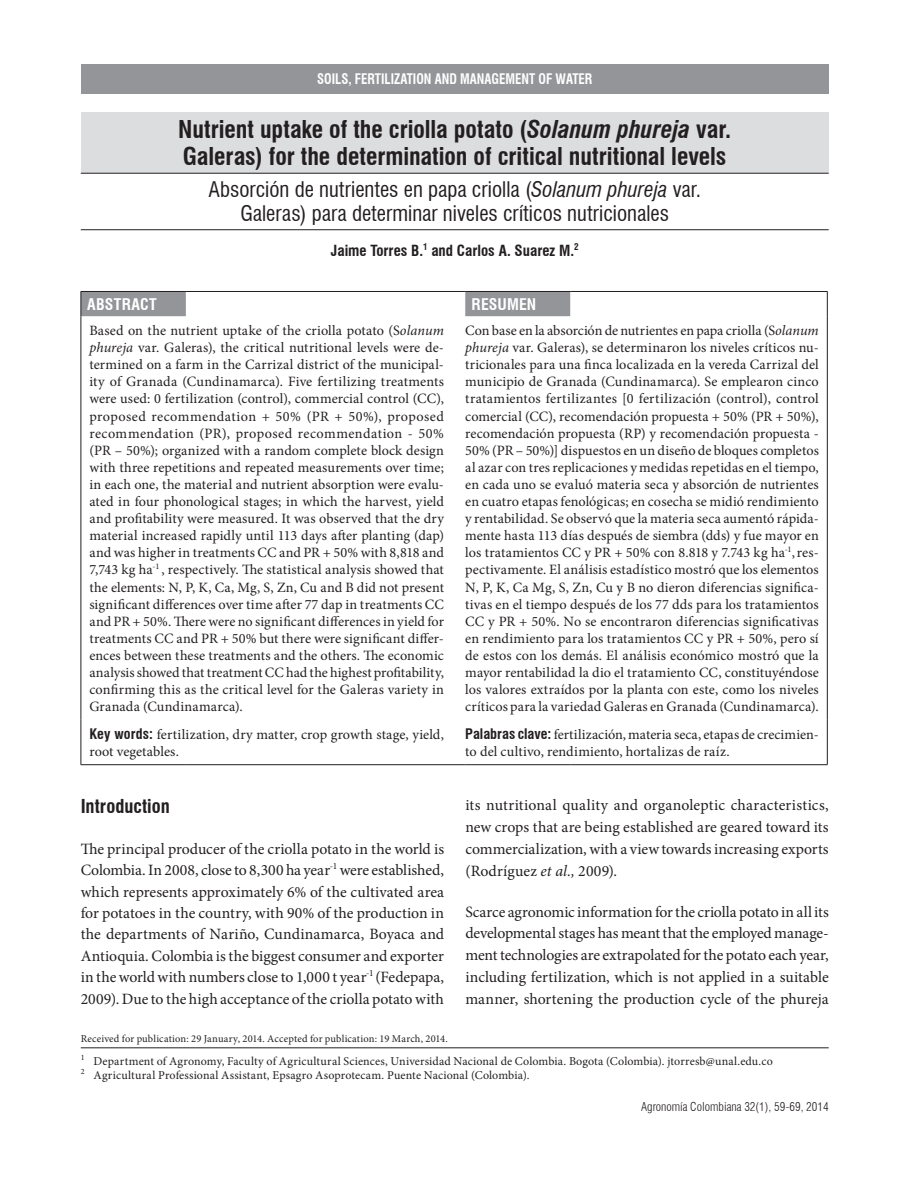
<style>
.page{position:relative;width:918px;height:1188px;background:#fff}
.page>*{position:absolute;margin:0;border:0;box-sizing:border-box;transform-origin:0 0}
.t1{font:700 condensed 24px/27px "Swiss 721 BT";color:#231f20}
.t2{font:condensed 21px/24px "Swiss 721 BT";color:#231f20;text-align:center}
.t3{font:700 condensed 18.75px "Swiss 721 BT";color:#231f20}
.t4{font:15.75px/21.3px "Minion Pro";color:#231f20;text-align:justify}
.t5{font:700 condensed 15.75px "Swiss 721 BT";letter-spacing:.01em;color:#fff}
.t6{font:700 condensed 15px "Swiss 721 BT";color:#231f20}
.t7{font:14.25px/17.1px "Minion Pro";letter-spacing:.005em;color:#231f20;text-align:justify}
.t8{font:700 condensed 14.25px "Swiss 721 BT";color:#fff;scale:.9 1}
.t9{font:12px/14.4px "Minion Pro";letter-spacing:.01em;color:#231f20}
.t10{font:300 condensed 12px "Swiss 721 BT";color:#231f20}
.t11{font:10.5px "Minion Pro";letter-spacing:.01em;color:#231f20}
.t12{font:8.1px "Minion Pro";color:#231f20}
.s1{font-style:italic}
.s2{font-family:"Swiss 721 BT";font-weight:700;font-stretch:condensed}
</style>
<div class="page">
<div style="left:81px;top:112px;width:748px;height:61px;background:#dcdddf"></div>
<hr style="left:81px;top:1048px;width:748px;height:1px;background:#231f20">
<hr style="left:81px;top:173px;width:748px;height:1px;background:#231f20">
<hr style="left:81px;top:229px;width:748px;height:1px;background:#231f20">
<hr style="left:827px;top:316px;width:1px;height:404px;background:#231f20">
<hr style="left:827px;top:720px;width:1px;height:44px;background:#231f20">
<svg style="left:81px;top:291px;width:489px;height:25px"></svg>
<hr style="left:186px;top:291px;width:279px;height:1px;background:#231f20">
<hr style="left:465px;top:291px;width:105px;height:1px;background:#231f20">
<hr style="left:570px;top:291px;width:258px;height:1px;background:#231f20">
<svg style="left:827px;top:292px;width:1px;height:24px"></svg>
<hr style="left:81px;top:316px;width:1px;height:404px;background:#231f20">
<hr style="left:81px;top:720px;width:1px;height:44px;background:#231f20">
<hr style="left:81px;top:764px;width:105px;height:1px;background:#231f20">
<hr style="left:186px;top:764px;width:279px;height:1px;background:#231f20">
<hr style="left:465px;top:764px;width:105px;height:1px;background:#231f20">
<hr style="left:570px;top:764px;width:258px;height:1px;background:#231f20">
<div style="left:81px;top:64px;width:748px;height:30px;background:#939598"></div>
<p class="t8" style="left:317px;top:70px;width:307px">SOILS, FERTILIZATION AND MANAGEMENT OF WATER</p>
<h1 class="t1" style="left:178px;top:115px;width:555px">Nutrient uptake of the criolla potato (<span class="s1">Solanum phureja</span> var.<br>Galeras) for the determination of critical nutritional levels</h1>
<h2 class="t2" style="left:208px;top:177px;width:494px">Absorción de nutrientes en papa criolla (<span class="s1">Solanum phureja</span> var.<br>Galeras) para determinar niveles críticos nutricionales</h2>
<p class="t6" style="left:331px;top:242px;width:249px">Jaime Torres B.<sup>1</sup> and Carlos A. Suarez M.<sup>2</sup></p>
<p class="t5" style="left:87px;top:295px;width:71px">ABSTRACT</p>
<p class="t5" style="left:472px;top:295px;width:66px">RESUMEN</p>
<p class="t7" style="left:89px;top:322px;width:356px">Based on the nutrient uptake of the criolla potato (S<span class="s1">olanum phureja</span> var. Galeras), the critical nutritional levels were de&shy;termined on a farm in the Carrizal district of the municipal&shy;ity of Granada (Cundinamarca). Five fertilizing treatments were used: 0 fertilization (control), commercial control (CC), proposed recommendation + 50% (PR + 50%), proposed recommendation (PR), proposed recommendation - 50% (PR – 50%); organized with a random complete block design with three repetitions and repeated measurements over time; in each one, the material and nutrient absorption were evalu&shy;ated in four phonological stages; in which the harvest, yield and profitability were measured. It was observed that the dry material increased rapidly until 113 days after planting (dap) and was higher in treatments CC and PR + 50% with 8,818 and 7,743 kg ha<sup>-1</sup> , respectively. The statistical analysis showed that the elements: N, P, K, Ca, Mg, S, Zn, Cu and B did not present significant differences over time after 77 dap in treatments CC and PR + 50%. There were no significant differences in yield for treatments CC and PR + 50% but there were significant differ&shy;ences between these treatments and the others. The economic analysis showed that treatment CC had the highest profitability, confirming this as the critical level for the Galeras variety in Granada (Cundinamarca).</p>
<p class="t7" style="left:465px;top:322px;width:355px">Con base en la absorción de nutrientes en papa criolla (S<span class="s1">olanum phureja</span> var. Galeras), se determinaron los niveles críticos nu&shy;tricionales para una finca localizada en la vereda Carrizal del municipio de Granada (Cundinamarca). Se emplearon cinco tratamientos fertilizantes [0 fertilización (control), control comercial (CC), recomendación propuesta + 50% (PR + 50%), recomendación propuesta (RP) y recomendación propuesta - 50% (PR – 50%)] dispuestos en un diseño de bloques completos al azar con tres replicaciones y medidas repetidas en el tiempo, en cada uno se evaluó materia seca y absorción de nutrientes en cuatro etapas fenológicas; en cosecha se midió rendimiento y rentabilidad. Se observó que la materia seca aumentó rápida&shy;mente hasta 113 días después de siembra (dds) y fue mayor en los tratamientos CC y PR + 50% con 8.818 y 7.743 kg ha<sup>-1</sup>,res&shy;pectivamente. El análisis estadístico mostró que los elementos N, P, K, Ca Mg, S, Zn, Cu y B no dieron diferencias significa&shy;tivas en el tiempo después de los 77 dds para los tratamientos CC y PR + 50%. No se encontraron diferencias significativas en rendimiento para los tratamientos CC y PR + 50%, pero sí de estos con los demás. El análisis económico mostró que la mayor rentabilidad la dio el tratamiento CC, constituyéndose los valores extraídos por la planta con este, como los niveles críticos para la variedad Galeras en Granada (Cundinamarca).</p>
<p class="t7" style="left:89px;top:726px;width:356px"><span class="s2">Key words:</span> fertilization, dry matter, crop growth stage, yield, root vegetables.</p>
<p class="t7" style="left:465px;top:726px;width:355px"><span class="s2">Palabras clave:</span> fertilización, materia seca, etapas de crecimien&shy;to del cultivo, rendimiento, hortalizas de raíz.</p>
<h3 class="t3" style="left:81px;top:795px;width:91px">Introduction</h3>
<p class="t4" style="left:81px;top:838px;width:365px">The principal producer of the criolla potato in the world is Colombia. In 2008, close to 8,300 ha year<sup>-1</sup> were established, which represents approximately 6% of the cultivated area for potatoes in the country, with 90% of the production in the departments of Nariño, Cundinamarca, Boyaca and Antioquia. Colombia is the biggest consumer and exporter in the world with numbers close to 1,000 t year<sup>-1</sup> (Fedepapa, 2009). Due to the high acceptance of the criolla potato with</p>
<p class="t4" style="left:465px;top:795px;width:365px;line-height:21.8px">its nutritional quality and organoleptic characteristics, new crops that are being established are geared toward its commercialization, with a view towards increasing exports (Rodríguez <span class="s1">et al.,</span> 2009).</p>
<p class="t4" style="left:465px;top:901px;width:365px;line-height:21.8px">Scarce agronomic information for the criolla potato in all its developmental stages has meant that the employed manage&shy;ment technologies are extrapolated for the potato each year, including fertilization, which is not applied in a suitable manner, shortening the production cycle of the phureja</p>
<p class="t11" style="left:81px;top:1032px;width:369px">Received for publication: 29 January, 2014. Accepted for publication: 19 March, 2014.</p>
<p class="t12" style="left:81px;top:1052px;width:5px">1</p>
<p class="t9" style="left:81px;top:1054px;width:694px;text-indent:13px">Department of Agronomy, Faculty of Agricultural Sciences, Universidad Nacional de Colombia. Bogota (Colombia). jtorresb@unal.edu.co<br><sup>2</sup> Agricultural Professional Assistant, Epsagro Asoprotecam. Puente Nacional (Colombia).</p>
<p class="t10" style="left:641px;top:1100px;width:189px">Agronomía Colombiana 32(1), 59-69, 2014</p>
</div>
